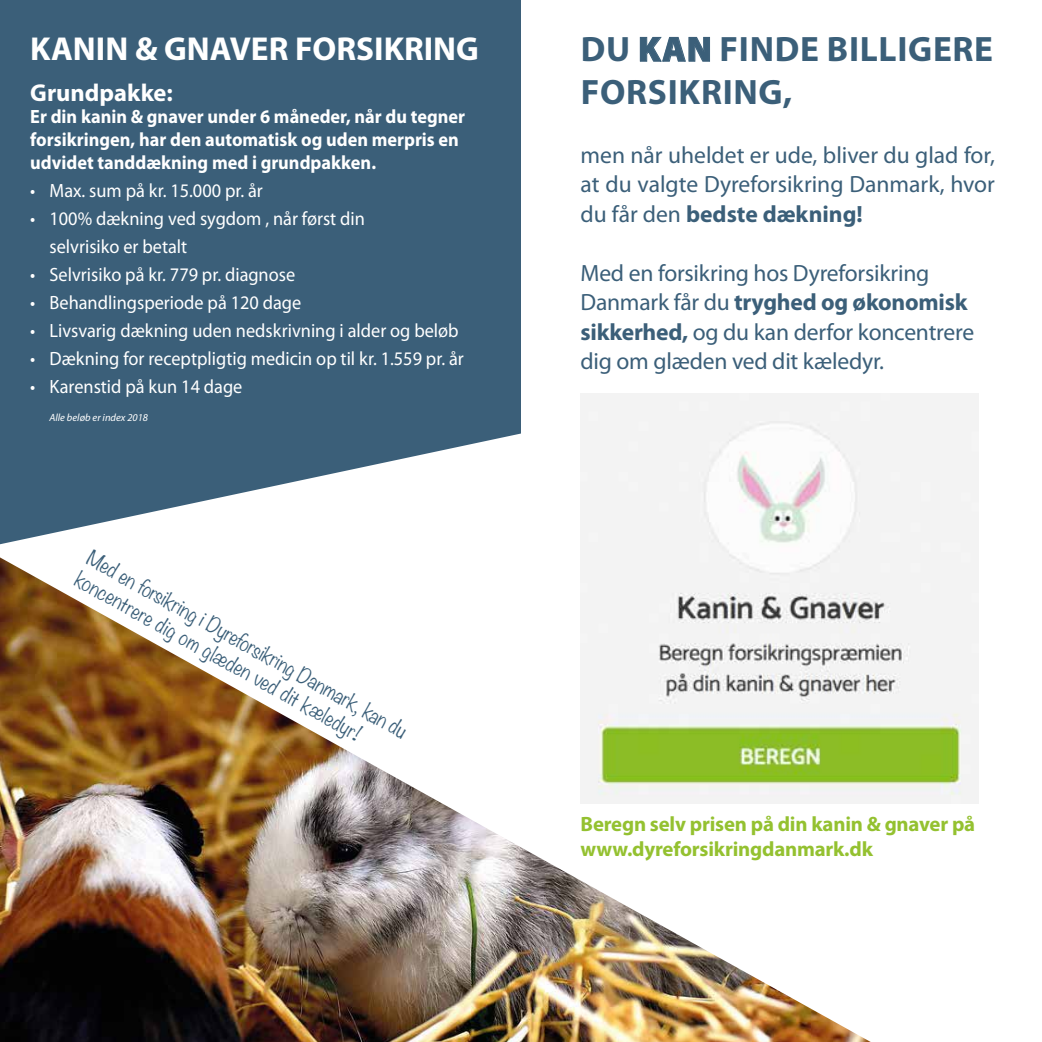
<style>
.page{position:relative;width:1042px;height:1042px;background:#fff}
.page>*{position:absolute;margin:0;border:0;box-sizing:border-box;transform-origin:0 0}
.t1{font:700 35.35px/42.4px "Myriad Pro";letter-spacing:.02em;color:#3b5f79}
.t2{font:700 33.25px "Myriad Pro";color:#fff}
.t3{font:700 24.5px "Myriad Pro";color:#fff}
.t4{font:23.62px/29.4px "Myriad Pro";letter-spacing:-.01em;color:#3b5f79;text-align:justify}
.t5{font:700 20.82px/24.8px "Myriad Pro";letter-spacing:-.01em;color:#94c130}
.t6{font:19.25px/28px "Myriad Pro";color:#fff;scale:.95 1}
.t7{font:700 19.25px/22.8px "Myriad Pro";color:#fff;scale:.95 1}
.t8{font:300 19.25px/24.5px "Noteworthy";color:#3b5f79}
.t9{font:italic 10.5px "Myriad Pro";color:#fff}
.s1{font-weight:900}
.s2{font-weight:700}
</style>
<div class="page">
<div style="left:0;top:0;width:521px;height:1037px;background:#3b5f79"></div>
<img style="left:0;top:393px;width:979px;height:649px">
<svg style="left:640px;top:37px;width:70px;height:25px"></svg>
<img style="left:580px;top:394px;width:399px;height:409px">
<h2 class="t2" style="left:30px;top:27px;width:450px">KANIN &amp; GNAVER FORSIKRING</h2>
<p class="t3" style="left:30px;top:76px;width:144px">Grundpakke:</p>
<p class="t7" style="left:30px;top:105px;width:459px">Er din kanin &amp; gnaver under 6 måneder, når du tegner forsikringen, har den automatisk og uden merpris en udvidet tanddækning med i grundpakken.</p>
<p class="t6" style="left:30px;top:176px;width:246px">• Max. sum på kr. 15.000 pr. år</p>
<p class="t6" style="left:50px;top:204px;width:333px;text-indent:-19px">• 100% dækning ved sygdom , når først din selvrisiko er betalt</p>
<p class="t6" style="left:30px;top:260px;width:280px">• Selvrisiko på kr. 779 pr. diagnose</p>
<p class="t6" style="left:30px;top:288px;width:287px">• Behandlingsperiode på 120 dage</p>
<p class="t6" style="left:30px;top:316px;width:452px">• Livsvarig dækning uden nedskrivning i alder og beløb</p>
<p class="t6" style="left:30px;top:344px;width:458px">• Dækning for receptpligtig medicin op til kr. 1.559 pr. år</p>
<p class="t6" style="left:30px;top:372px;width:225px">• Karenstid på kun 14 dage</p>
<p class="t9" style="left:50px;top:411px;width:100px">Alle beløb er index 2018</p>
<p class="t8" style="left:95px;top:545px;width:364px;rotate:29deg">Med en forsikring i Dyreforsikring Danmark, kan du koncentrere dig om glæden ved dit kæledyr!</p>
<h1 class="t1" style="left:581px;top:27px;width:414px">DU <span class="s1">KAN</span> FINDE BILLIGERE<br>FORSIKRING,</h1>
<p class="t4" style="left:580px;top:140px;width:416px">men når uheldet er ude, bliver du glad for, at du valgte Dyreforsikring Danmark, hvor du får den <span class="s2">bedste dækning!</span></p>
<p class="t4" style="left:580px;top:258px;width:395px;text-align:left">Med en forsikring hos Dyreforsikring Danmark får du <span class="s2">tryghed og økonomisk sikkerhed,</span> og du kan derfor koncentrere dig om glæden ved dit kæledyr.</p>
<p class="t5" style="left:580px;top:811px;width:396px">Beregn selv prisen på din kanin &amp; gnaver på www.dyreforsikringdanmark.dk</p>
</div>
